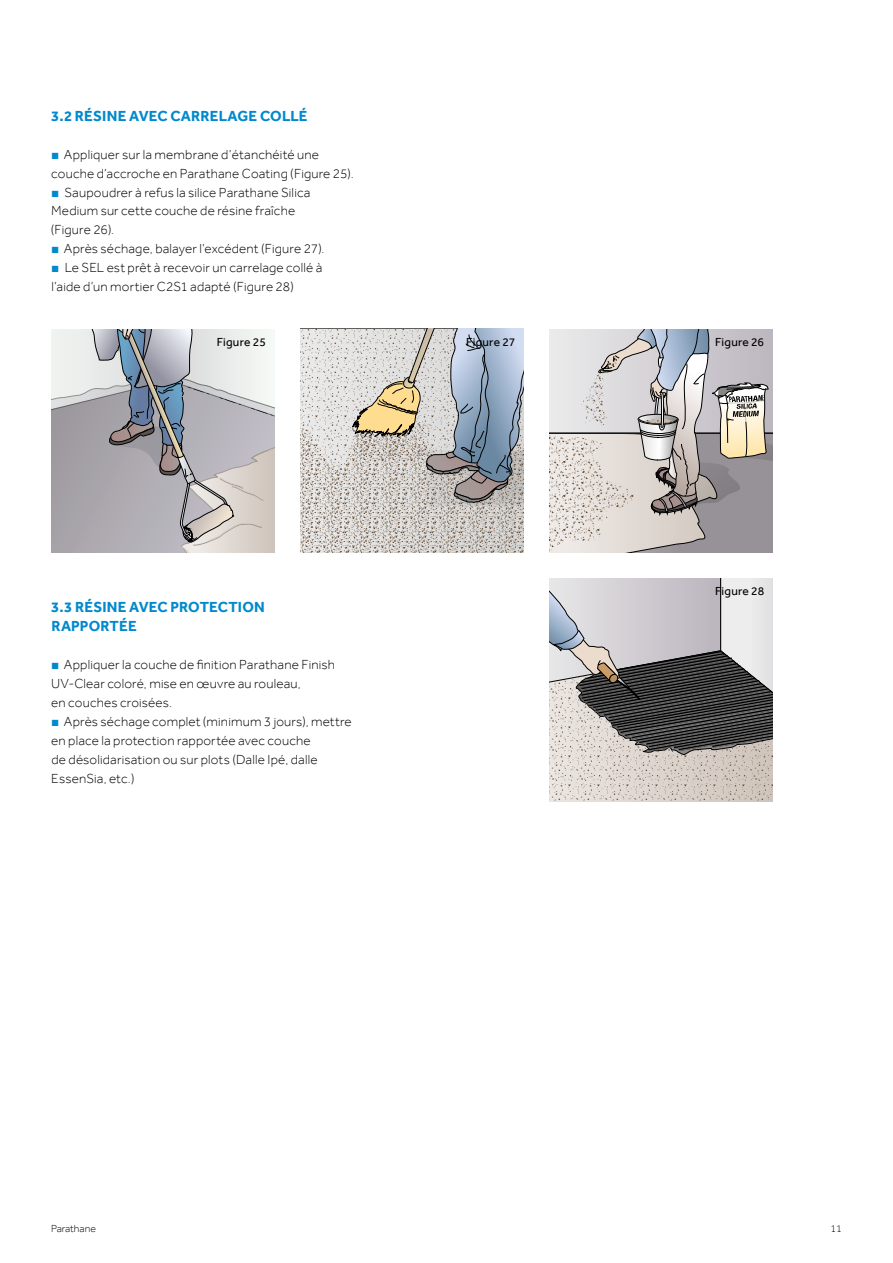
<style>
.page{position:relative;width:893px;height:1263px;background:#fff}
.page>*{position:absolute;margin:0;border:0;box-sizing:border-box;transform-origin:0 0}
._13-Titre-02{font:700 15px/18.9px "Effra";letter-spacing:.01em;color:#0089cd}
.t1{font:300 13.5px/18.9px "Effra";letter-spacing:.015em;color:#000}
.t2{font:12px "Effra";letter-spacing:.015em;color:#000}
.t3{font:300 10.5px "Effra";color:#000}
.s1{color:#0089cd}
</style>
<div class="page">
<svg style="left:549px;top:329px;width:224px;height:224px;background:#c3bebe"></svg>
<svg style="left:51px;top:329px;width:224px;height:224px;background:#b6b5b9"></svg>
<svg style="left:300px;top:329px;width:224px;height:224px;background:#c0c0be"></svg>
<svg style="left:549px;top:578px;width:224px;height:224px;background:#a7a4a3"></svg>
<p class="_13-Titre-02" style="left:51px;top:106px;width:258px">3.2 RÉSINE AVEC CARRELAGE COLLÉ</p>
<p class="t1" style="left:51px;top:145px;width:304px"><span class="s1">■</span> Appliquer sur la membrane d’étanchéité une couche d’accroche en Parathane Coating (Figure 25).</p>
<p class="t1" style="left:51px;top:182px;width:261px"><span class="s1">■</span> Saupoudrer à refus la silice Parathane Silica<br>Medium sur cette couche de résine fraîche (Figure 26).</p>
<p class="t1" style="left:52px;top:239px;width:274px"><span class="s1">■</span> Après séchage, balayer l’excédent (Figure 27).</p>
<p class="t1" style="left:52px;top:258px;width:272px"><span class="s1">■</span> Le SEL est prêt à recevoir un carrelage collé à l’aide d’un mortier C2S1 adapté (Figure 28)</p>
<p class="t2" style="left:217px;top:335px;width:51px">Figure 25</p>
<p class="t2" style="left:466px;top:335px;width:50px">Figure 27</p>
<p class="t2" style="left:715px;top:335px;width:51px">Figure 26</p>
<p class="_13-Titre-02" style="left:51px;top:598px;width:215px">3.3 RÉSINE AVEC PROTECTION<br>RAPPORTÉE</p>
<p class="t1" style="left:51px;top:655px;width:285px"><span class="s1">■</span> Appliquer la couche de finition Parathane Finish<br>UV‑Clear coloré, mise en œuvre au rouleau,<br>en couches croisées.</p>
<p class="t1" style="left:51px;top:712px;width:302px"><span class="s1">■</span> Après séchage complet (minimum 3 jours), mettre en place la protection rapportée avec couche<br>de désolidarisation ou sur plots (Dalle Ipé, dalle EssenSia, etc.)</p>
<p class="t2" style="left:715px;top:584px;width:51px">Figure 28</p>
<p class="t3" style="left:51px;top:1222px;width:46px">Parathane</p>
<p class="t3" style="left:830px;top:1222px;width:13px">11</p>
</div>
